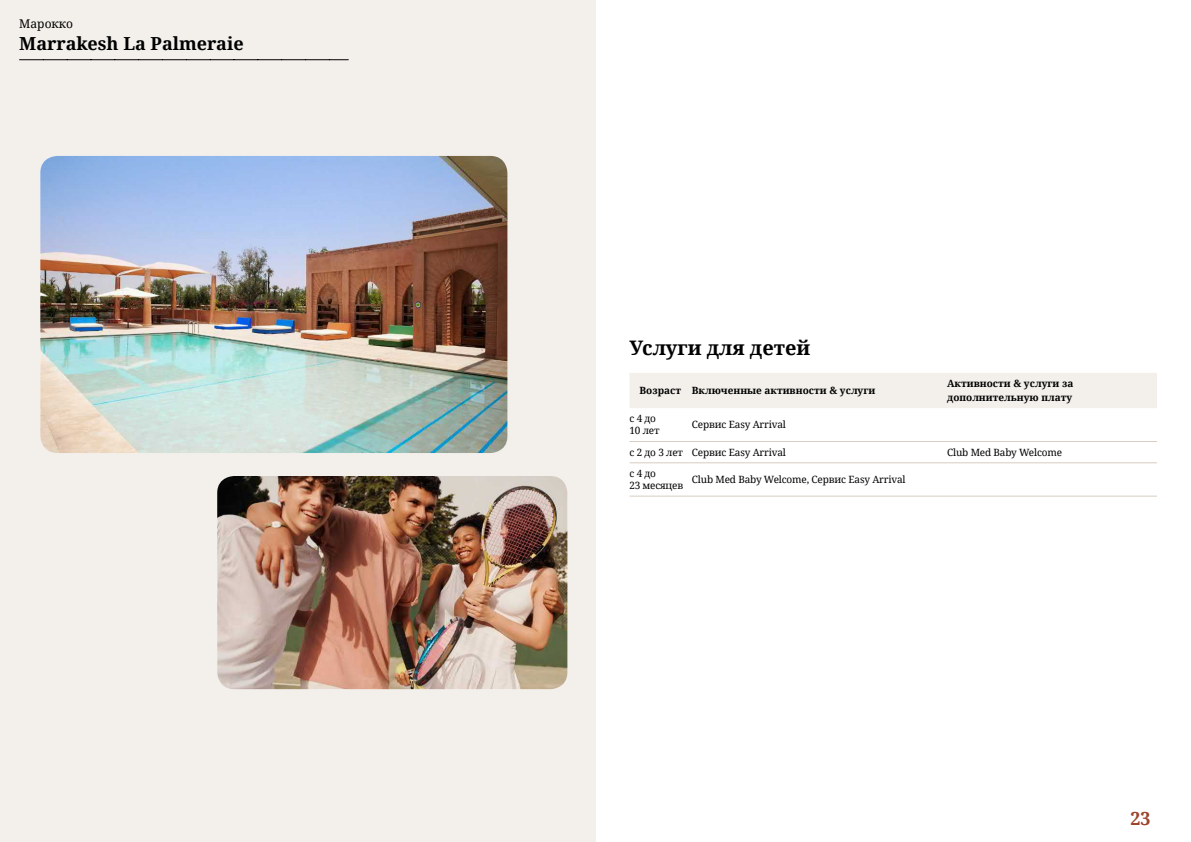
<style>
.page{position:relative;width:1191px;height:842px;background:#fff}
.page>*{position:absolute;margin:0;border:0;box-sizing:border-box;transform-origin:0 0}
.t1{font:700 20px "Noto Serif";color:#000}
.t2{font:700 18px "Noto Serif";color:#000}
.t3{font:700 18px "Noto Serif";color:#9d432c}
.t4{font:12px "Noto Serif";color:#000}
.t5{font:10px/12px "Noto Serif";letter-spacing:-.015em;color:#000}
.t6{font:700 10px/14px "Noto Serif";color:#000}
</style>
<div class="page">
<div style="left:0;top:0;width:595px;height:842px;background:#f3f0ec"></div>
<img style="left:40px;top:156px;width:467px;height:297px">
<img style="left:217px;top:476px;width:350px;height:213px">
<svg style="left:20px;top:59px;width:328px;height:1px"></svg>
<div style="left:630px;top:373px;width:527px;height:35px;background:#f3f0ec"></div>
<hr style="left:629px;top:441px;width:63px;height:1px;background:#d7cdc1">
<hr style="left:692px;top:441px;width:255px;height:1px;background:#d7cdc1">
<hr style="left:947px;top:441px;width:210px;height:1px;background:#d7cdc1">
<hr style="left:629px;top:462px;width:63px;height:1px;background:#d7cdc1">
<hr style="left:692px;top:462px;width:255px;height:1px;background:#d7cdc1">
<hr style="left:947px;top:462px;width:210px;height:1px;background:#d7cdc1">
<hr style="left:629px;top:496px;width:63px;height:1px;background:#d7cdc1">
<hr style="left:692px;top:496px;width:255px;height:1px;background:#d7cdc1">
<hr style="left:947px;top:496px;width:210px;height:1px;background:#d7cdc1">
<p class="t4" style="left:19px;top:16px;width:55px">Марокко</p>
<h2 class="t2" style="left:19px;top:31px;width:226px">Marrakesh La Palmeraie</h2>
<h1 class="t1" style="left:629px;top:333px;width:182px">Услуги для детей</h1>
<p class="t6" style="left:639px;top:383px;width:237px">Возраст Включенные активности &amp; услуги</p>
<p class="t6" style="left:947px;top:376px;width:128px">Активности &amp; услуги за дополнительную плату</p>
<p class="t5" style="left:629px;top:412px;width:32px">c 4 до<br>10 лет</p>
<p class="t5" style="left:692px;top:418px;width:96px">Сервис Easy Arrival</p>
<p class="t5" style="left:629px;top:446px;width:158px">с 2 до 3 лет Сервис Easy Arrival</p>
<p class="t5" style="left:947px;top:446px;width:116px">Club Med Baby Welcome</p>
<p class="t5" style="left:629px;top:467px;width:55px">с 4 до<br>23 месяцев</p>
<p class="t5" style="left:692px;top:473px;width:215px">Club Med Baby Welcome, Сервис Easy Arrival</p>
<h2 class="t3" style="left:1130px;top:806px;width:22px">23</h2>
</div>
